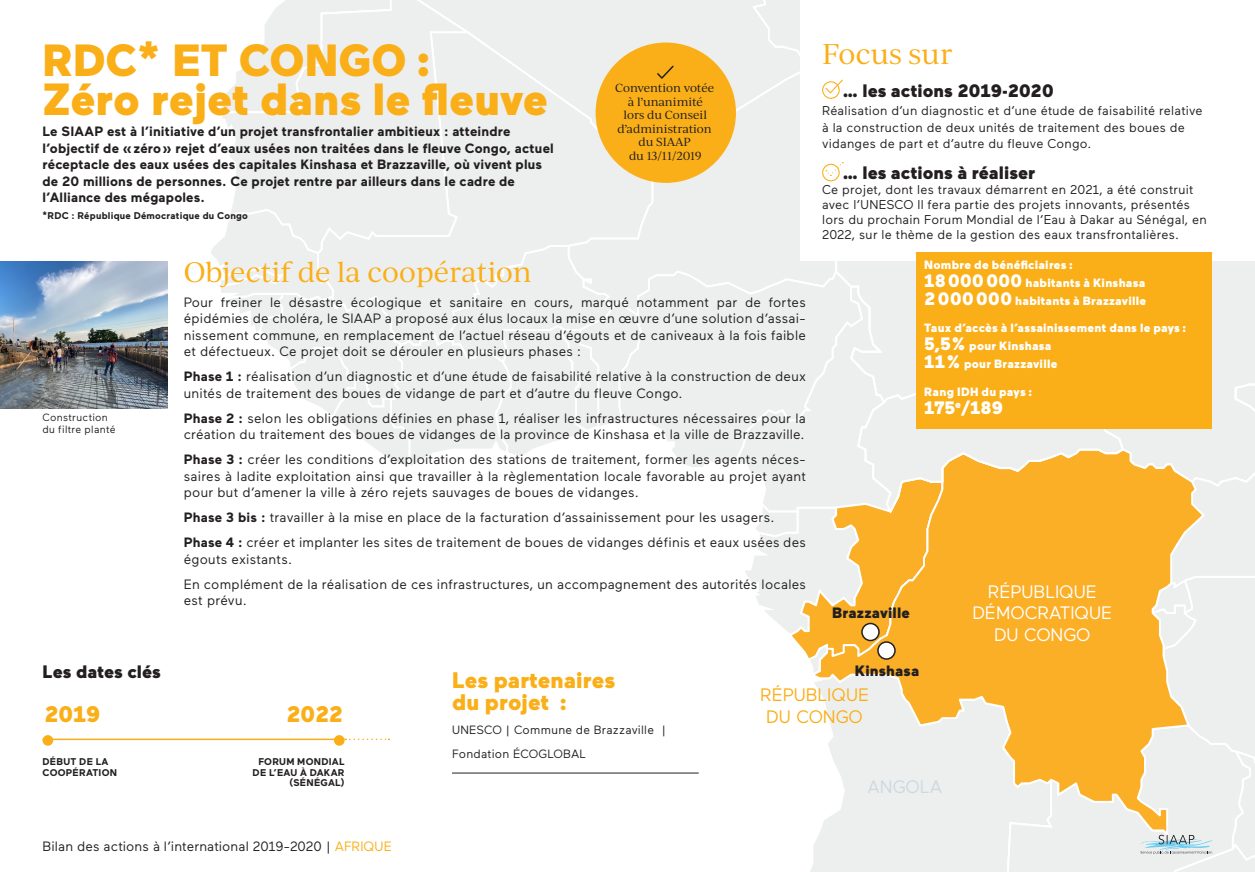
<style>
.page{position:relative;width:1255px;height:872px;background:#fff}
.page>*{position:absolute;margin:0;border:0;box-sizing:border-box;transform-origin:0 0}
.t1{font:900 45px/39px "Maax";color:#faaf18}
.t2{font:27.3px "Ivy Journal";color:#faaf18}
.t3{font:27px "Ivy Journal";color:#faaf18}
.t4{font:900 22.5px/22.5px "Maax";letter-spacing:.005em;color:#faaf18}
.t5{font:900 18px "Maax";letter-spacing:.005em;color:#231f20}
.t6{font:18px/21.6px "Maax";color:#fff;text-align:center}
.t7{font:18px/21.6px "Maax";color:#faaf18;text-align:center}
.t8{font:900 18px "Maax";letter-spacing:-.015em;color:#fff}
.t9{font:18px "Maax";color:#ccd9e0}
.t10{font:900 15px "Maax";letter-spacing:.015em;color:#231f20}
.t11{font:13.5px/16.5px "Maax";letter-spacing:.015em;color:#231f20}
.t12{font:700 13.5px/16.5px "Maax";letter-spacing:.01em;color:#231f20}
.t13{font:12.75px/15px "Maax";letter-spacing:.02em;color:#231f20}
.t14{font:900 12px/18px "Maax";letter-spacing:.02em;color:#fff}
.t15{font:12px/24px "Maax";letter-spacing:.02em;color:#231f20}
.t16{font:11.25px/13.5px "Ivy Journal";letter-spacing:-.01em;color:#231f20;text-align:center}
.t17{font:10.5px/12px "Maax";letter-spacing:.025em;color:#231f20}
.t18{font:700 9.75px/10.5px "Maax";letter-spacing:.025em;color:#231f20}
.s1{font-weight:700}
.s2{font-size:18px}
.s3{color:#faaf18}
</style>
<div class="page">
<div style="left:542px;top:0;width:209px;height:65px;background:#edefef"></div>
<div style="left:810px;top:838px;width:194px;height:34px;background:#edefef"></div>
<div style="left:751px;top:0;width:49px;height:65px;background:#edefef"></div>
<div style="left:473px;top:30px;width:181px;height:178px;background:#edefef"></div>
<div style="left:473px;top:0;width:69px;height:127px;background:#edefef"></div>
<svg style="left:221px;top:0;width:252px;height:208px;background:#eef0f0"></svg>
<div style="left:566px;top:65px;width:267px;height:204px;background:#edefef"></div>
<svg style="left:643px;top:269px;width:190px;height:198px;background:#eef0f0"></svg>
<svg style="left:211px;top:208px;width:432px;height:258px"></svg>
<div style="left:833px;top:261px;width:83px;height:24px;background:#edefef"></div>
<svg style="left:814px;top:516px;width:190px;height:322px;background:#f3dcb0"></svg>
<svg style="left:944px;top:429px;width:60px;height:87px;background:#f6c774"></svg>
<svg style="left:733px;top:285px;width:211px;height:392px"></svg>
<div style="left:862px;top:623px;width:17px;height:17px;background:#fff;border-radius:50%"></div>
<div style="left:861px;top:623px;width:18px;height:18px;border:2px solid #231f20;border-radius:50%"></div>
<div style="left:878px;top:642px;width:17px;height:17px;background:#fff;border-radius:50%"></div>
<div style="left:877px;top:641px;width:18px;height:19px;border:2px solid #231f20;border-radius:50%"></div>
<svg style="left:1004px;top:261px;width:250px;height:611px;background:#f3d193"></svg>
<hr style="left:452px;top:772px;width:246px;height:1px;background:#231f20">
<hr style="left:43px;top:738px;width:301px;height:2px;background:#faaf18">
<div style="left:43px;top:735px;width:10px;height:10px;background:#faaf18;border-radius:50%"></div>
<div style="left:334px;top:735px;width:10px;height:10px;background:#faaf18;border-radius:50%"></div>
<svg style="left:345px;top:738px;width:44px;height:2px"></svg>
<img style="left:0;top:261px;width:167px;height:148px">
<div style="left:595px;top:43px;width:141px;height:140px;background:#faaf18;border-radius:50%"></div>
<svg style="left:657px;top:65px;width:17px;height:14px"></svg>
<div style="left:800px;top:0;width:454px;height:260px;background:#fff"></div>
<svg style="left:822px;top:79px;width:21px;height:20px"></svg>
<svg style="left:822px;top:162px;width:21px;height:20px"></svg>
<div style="left:916px;top:253px;width:296px;height:176px;background:#faaf18"></div>
<h1 class="t1" style="left:43px;top:39px;width:507px">RDC* ET CONGO :<br>Zéro rejet dans le fleuve</h1>
<p class="t12" style="left:43px;top:123px;width:513px">Le SIAAP est à l’initiative d’un projet transfrontalier ambitieux : atteindre l’objectif de «zéro» rejet d’eaux usées non traitées dans le fleuve Congo, actuel réceptacle des eaux usées des capitales Kinshasa et Brazzaville, où vivent plus de 20 millions de personnes. Ce projet rentre par ailleurs dans le cadre de l’Alliance des mégapoles.</p>
<p class="t18" style="left:43px;top:210px;width:207px">*RDC : République Démocratique du Congo</p>
<p class="t16" style="left:615px;top:81px;width:101px">Convention votée à l’unanimité<br>lors du Conseil d’administration du SIAAP<br>du 13/11/2019</p>
<p class="t17" style="left:43px;top:411px;width:75px">Construction du filtre planté</p>
<h3 class="t3" style="left:184px;top:253px;width:349px">Objectif de la coopération</h3>
<p class="t11" style="left:184px;top:294px;width:623px;text-align:justify">Pour freiner le désastre écologique et sanitaire en cours, marqué notamment par de fortes épidémies de choléra, le SIAAP a proposé aux élus locaux la mise en œuvre d’une solution d’assai&shy;nissement commune, en remplacement de l’actuel réseau d’égouts et de caniveaux à la fois faible et défectueux. Ce projet doit se dérouler en plusieurs phases :</p>
<p class="t11" style="left:184px;top:368px;width:623px"><span class="s1">Phase 1 :</span> réalisation d’un diagnostic et d’une étude de faisabilité relative à la construction de deux unités de traitement des boues de vidange de part et d’autre du fleuve Congo.</p>
<p class="t11" style="left:184px;top:410px;width:623px"><span class="s1">Phase 2 :</span> selon les obligations définies en phase 1, réaliser les infrastructures nécessaires pour la création du traitement des boues de vidanges de la province de Kinshasa et la ville de Brazzaville.</p>
<p class="t11" style="left:184px;top:451px;width:623px;text-align:justify"><span class="s1">Phase 3 :</span> créer les conditions d’exploitation des stations de traitement, former les agents néces&shy;saires à ladite exploitation ainsi que travailler à la règlementation locale favorable au projet ayant pour but d’amener la ville à zéro rejets sauvages de boues de vidanges.</p>
<p class="t11" style="left:184px;top:505px;width:623px;line-height:25px"><span class="s1">Phase 3 bis :</span> travailler à la mise en place de la facturation d’assainissement pour les usagers.<br><span class="s1">Phase 4 :</span> créer et implanter les sites de traitement de boues de vidanges définis et eaux usées des</p>
<p class="t11" style="left:184px;top:547px;width:623px;line-height:25px">égouts existants.<br>En complément de la réalisation de ces infrastructures, un accompagnement des autorités locales</p>
<p class="t11" style="left:184px;top:592px;width:64px">est prévu.</p>
<h2 class="t2" style="left:822px;top:34px;width:132px">Focus sur</h2>
<h3 class="t5" style="left:842px;top:78px;width:213px">… les actions 2019-2020</h3>
<p class="t13" style="left:822px;top:103px;width:382px;line-height:16.5px">Réalisation d’un diagnostic et d’une étude de faisabilité relative à la construction de deux unités de traitement des boues de vidanges de part et d’autre du fleuve Congo.</p>
<h3 class="t5" style="left:842px;top:161px;width:194px">… les actions à réaliser</h3>
<p class="t13" style="left:822px;top:182px;width:386px">Ce projet, dont les travaux démarrent en 2021, a été construit avec l’UNESCO Il fera partie des projets innovants, présentés lors du prochain Forum Mondial de l’Eau à Dakar au Sénégal, en 2022, sur le thème de la gestion des eaux transfrontalières.</p>
<p class="t14" style="left:924px;top:256px;width:223px">Nombre de bénéficiaires :<br><span class="s2">18 000 000</span> habitants à Kinshasa<br><span class="s2">2 000 000</span> habitants à Brazzaville</p>
<p class="t14" style="left:924px;top:319px;width:263px">Taux d’accès à l’assainissement dans le pays :<br><span class="s2">5,5 %</span> pour Kinshasa<br><span class="s2">11 %</span> pour Brazzaville</p>
<p class="t14" style="left:924px;top:382px;width:109px">Rang IDH du pays :</p>
<h3 class="t8" style="left:924px;top:395px;width:80px">175<sup>e</sup>/189</h3>
<p class="t10" style="left:832px;top:603px;width:79px">Brazzaville</p>
<h3 class="t6" style="left:972px;top:581px;width:141px">RÉPUBLIQUE<br>DÉMOCRATIQUE<br>DU CONGO</h3>
<h3 class="t5" style="left:43px;top:660px;width:120px">Les dates clés</h3>
<h3 class="t4" style="left:44px;top:702px;width:57px">2019</h3>
<h3 class="t4" style="left:286px;top:702px;width:58px">2022</h3>
<p class="t18" style="left:43px;top:756px;width:76px">DÉBUT DE LA<br>COOPÉRATION</p>
<p class="t18" style="left:253px;top:756px;width:93px;text-align:right">FORUM MONDIAL<br>DE L’EAU À DAKAR (SÉNÉGAL)</p>
<p class="t11" style="left:43px;top:838px;width:351px">Bilan des actions à l’international 2019-2020 | <span class="s3">AFRIQUE</span></p>
<h3 class="t4" style="left:452px;top:668px;width:165px">Les partenaires du projet :</h3>
<p class="t15" style="left:452px;top:718px;width:216px">UNESCO | Commune de Brazzaville |<br>Fondation ÉCOGLOBAL</p>
<p class="t10" style="left:854px;top:661px;width:66px">Kinshasa</p>
<h3 class="t7" style="left:760px;top:684px;width:111px">RÉPUBLIQUE<br>DU CONGO</h3>
<h3 class="t9" style="left:867px;top:777px;width:76px">ANGOLA</h3>
</div>
